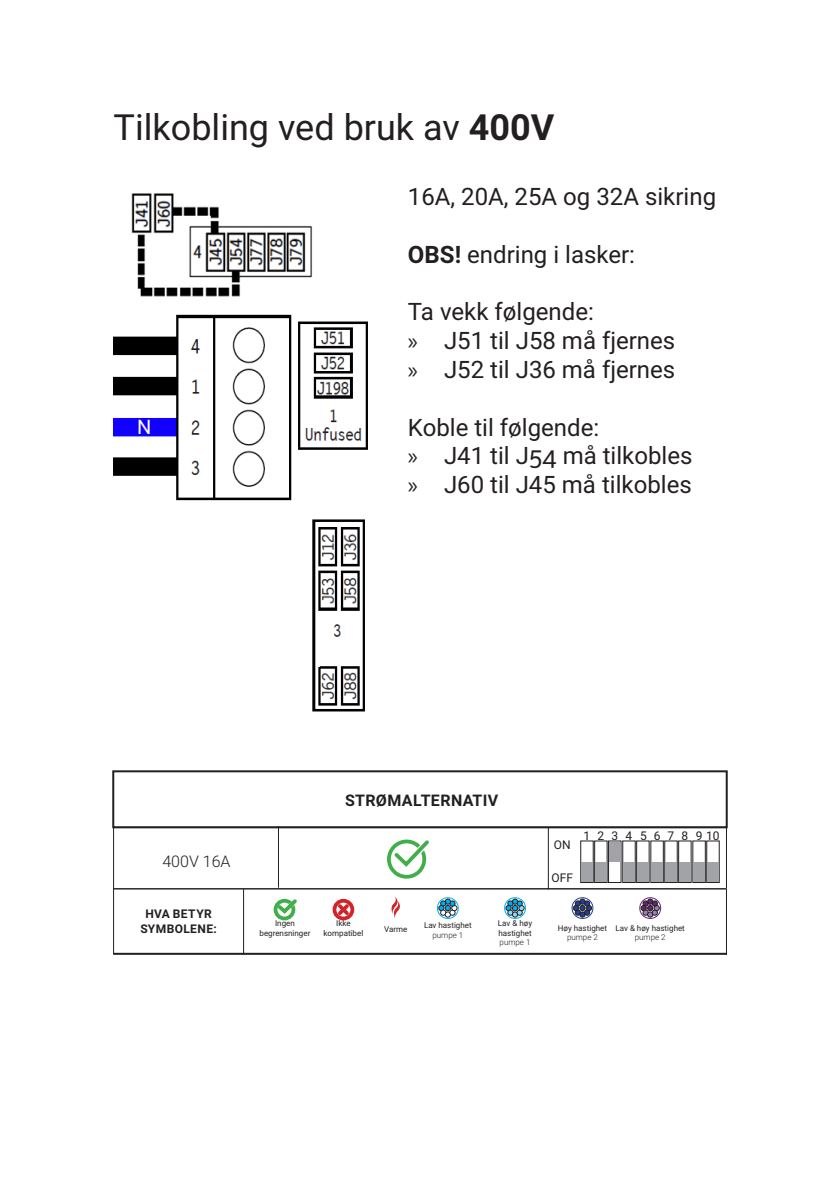
<style>
.page{position:relative;width:840px;height:1191px;background:#fff}
.page>*{position:absolute;margin:0;border:0;box-sizing:border-box;transform-origin:0 0}
.t1{font:36px "Roboto";color:#231f20}
.t2{font:24px "Roboto";color:#231f20}
.t3{font:20px "Roboto";color:#fff}
.VS_Her_vist_med{font:700 16px "Roboto";letter-spacing:.02em;color:#231f20}
.t4{font:300 16px "Roboto";color:#231f20}
.VS_Her_vist_med-2{font:700 12px/14.4px "Roboto";letter-spacing:.035em;color:#231f20;text-align:center}
.t5{font:12px "Roboto";color:#231f20}
.t6{font:8px/9.6px "Roboto";color:#231f20;text-align:center}
.t7{font:300 8px "Roboto";color:#231f20}
.s1{font-weight:700}
.s2{font-family:"Myriad Pro"}
</style>
<div class="page">
<div style="left:580px;top:840px;width:13px;height:43px;border:1px solid #231f20"></div>
<div style="left:635px;top:840px;width:14px;height:43px;border:1px solid #231f20"></div>
<div style="left:622px;top:840px;width:13px;height:43px;border:1px solid #231f20"></div>
<div style="left:677px;top:840px;width:14px;height:43px;border:1px solid #231f20"></div>
<div style="left:607px;top:840px;width:14px;height:43px;border:1px solid #231f20"></div>
<div style="left:663px;top:840px;width:14px;height:43px;border:1px solid #231f20"></div>
<div style="left:593px;top:840px;width:14px;height:43px;border:1px solid #231f20"></div>
<div style="left:705px;top:840px;width:14px;height:43px;border:1px solid #231f20"></div>
<img style="left:113px;top:193px;width:255px;height:518px">
<div style="left:112px;top:770px;width:615px;height:58px;border:2px solid #231f20"></div>
<hr style="left:113px;top:827px;width:613px;height:1px;background:#231f20">
<hr style="left:113px;top:952px;width:613px;height:2px;background:#231f20">
<hr style="left:113px;top:888px;width:613px;height:1px;background:#231f20">
<div style="left:639px;top:897px;width:21px;height:21px;border:1px solid #63256d;border-radius:50%"></div>
<svg style="left:640px;top:898px;width:19px;height:19px"></svg>
<hr style="left:113px;top:828px;width:1px;height:61px;background:#231f20">
<hr style="left:278px;top:826px;width:1px;height:61px;background:#231f20">
<hr style="left:547px;top:828px;width:1px;height:61px;background:#231f20">
<hr style="left:725px;top:827px;width:1px;height:61px;background:#231f20">
<svg style="left:391px;top:896px;width:9px;height:23px"></svg>
<div style="left:437px;top:897px;width:21px;height:21px;border:1px solid #00aeef;border-radius:50%"></div>
<svg style="left:438px;top:898px;width:19px;height:19px"></svg>
<div style="left:504px;top:897px;width:21px;height:21px;border:1px solid #00aeef;border-radius:50%"></div>
<svg style="left:505px;top:898px;width:19px;height:19px"></svg>
<div style="left:571px;top:897px;width:22px;height:21px;border:1px solid #253f8e;border-radius:50%"></div>
<svg style="left:573px;top:898px;width:18px;height:19px"></svg>
<hr style="left:243px;top:889px;width:1px;height:65px;background:#231f20">
<hr style="left:113px;top:888px;width:1px;height:66px;background:#231f20">
<hr style="left:725px;top:889px;width:1px;height:66px;background:#231f20">
<div style="left:332px;top:899px;width:22px;height:21px;border:4px solid #d1232a;border-radius:50%"></div>
<svg style="left:334px;top:900px;width:18px;height:18px"></svg>
<svg style="left:273px;top:898px;width:24px;height:23px"></svg>
<svg style="left:387px;top:839px;width:42px;height:40px"></svg>
<div style="left:581px;top:862px;width:11px;height:20px;background:#a1a3a6"></div>
<div style="left:595px;top:862px;width:11px;height:20px;background:#a1a3a6"></div>
<div style="left:608px;top:842px;width:12px;height:19px;background:#a1a3a6"></div>
<div style="left:623px;top:862px;width:11px;height:20px;background:#a1a3a6"></div>
<div style="left:637px;top:862px;width:11px;height:20px;background:#a1a3a6"></div>
<div style="left:651px;top:862px;width:11px;height:20px;background:#a1a3a6"></div>
<div style="left:665px;top:862px;width:11px;height:20px;background:#a1a3a6"></div>
<div style="left:678px;top:862px;width:12px;height:20px;background:#a1a3a6"></div>
<div style="left:692px;top:862px;width:12px;height:20px;background:#a1a3a6"></div>
<div style="left:706px;top:862px;width:12px;height:20px;background:#a1a3a6"></div>
<p class="t1" style="left:113px;top:102px;width:442px">Tilkobling ved bruk av <span class="s1">400V</span></p>
<p class="t2" style="left:408px;top:180px;width:309px">16A, 20A, 25A og 32A sikring</p>
<p class="t2" style="left:408px;top:237px;width:228px"><span class="s1">OBS!</span> endring i lasker:</p>
<p class="t2" style="left:408px;top:295px;width:187px">Ta vekk følgende:</p>
<p class="t2" style="left:408px;top:324px;width:269px"><span class="s2">»</span> J51 til J58 må fjernes</p>
<p class="t2" style="left:408px;top:353px;width:269px"><span class="s2">»</span> J52 til J36 må fjernes</p>
<p class="t2" style="left:408px;top:410px;width:193px">Koble til følgende:</p>
<p class="t2" style="left:408px;top:439px;width:286px"><span class="s2">»</span> J41 til J54 må tilkobles</p>
<p class="t2" style="left:408px;top:468px;width:285px"><span class="s2">»</span> J60 til J45 må tilkobles</p>
<p class="t3" style="left:137px;top:413px;width:16px">N</p>
<p class="t4" style="left:162px;top:850px;width:70px">400V 16A</p>
<p class="VS_Her_vist_med-2" style="left:140px;top:906px;width:78px">HVA BETYR<br>SYMBOLENE:</p>
<p class="VS_Her_vist_med" style="left:345px;top:788px;width:155px">STRØMALTERNATIV</p>
<p class="t5" style="left:553px;top:836px;width:18px">ON</p>
<p class="t5" style="left:551px;top:869px;width:23px">OFF</p>
<p class="t5" style="left:583px;top:827px;width:8px">1</p>
<p class="t5" style="left:597px;top:827px;width:8px">2</p>
<p class="t5" style="left:611px;top:827px;width:8px">3</p>
<p class="t5" style="left:625px;top:827px;width:8px">4</p>
<p class="t5" style="left:639px;top:827px;width:8px">5</p>
<p class="t5" style="left:653px;top:827px;width:8px">6</p>
<p class="t5" style="left:667px;top:827px;width:8px">7</p>
<p class="t5" style="left:681px;top:827px;width:8px">8</p>
<p class="t5" style="left:695px;top:827px;width:26px">9 10</p>
<p class="t6" style="left:259px;top:918px;width:52px">Ingen begrensninger</p>
<p class="t6" style="left:497px;top:918px;width:36px;text-align:left">Lav &amp; høy hastighet</p>
<p class="t7" style="left:499px;top:936px;width:32px">pumpe 1</p>
<p class="t6" style="left:336px;top:918px;width:16px">Ikke</p>
<p class="t6" style="left:323px;top:928px;width:41px">kompatibel</p>
<p class="t6" style="left:384px;top:923px;width:25px">Varme</p>
<p class="t6" style="left:424px;top:920px;width:49px">Lav hastighet</p>
<p class="t7" style="left:432px;top:929px;width:32px">pumpe 1</p>
<p class="t6" style="left:557px;top:922px;width:51px">Høy hastighet</p>
<p class="t7" style="left:566px;top:932px;width:32px">pumpe 2</p>
<p class="t6" style="left:615px;top:923px;width:71px">Lav &amp; høy hastighet</p>
<p class="t7" style="left:634px;top:932px;width:32px">pumpe 2</p>
</div>
